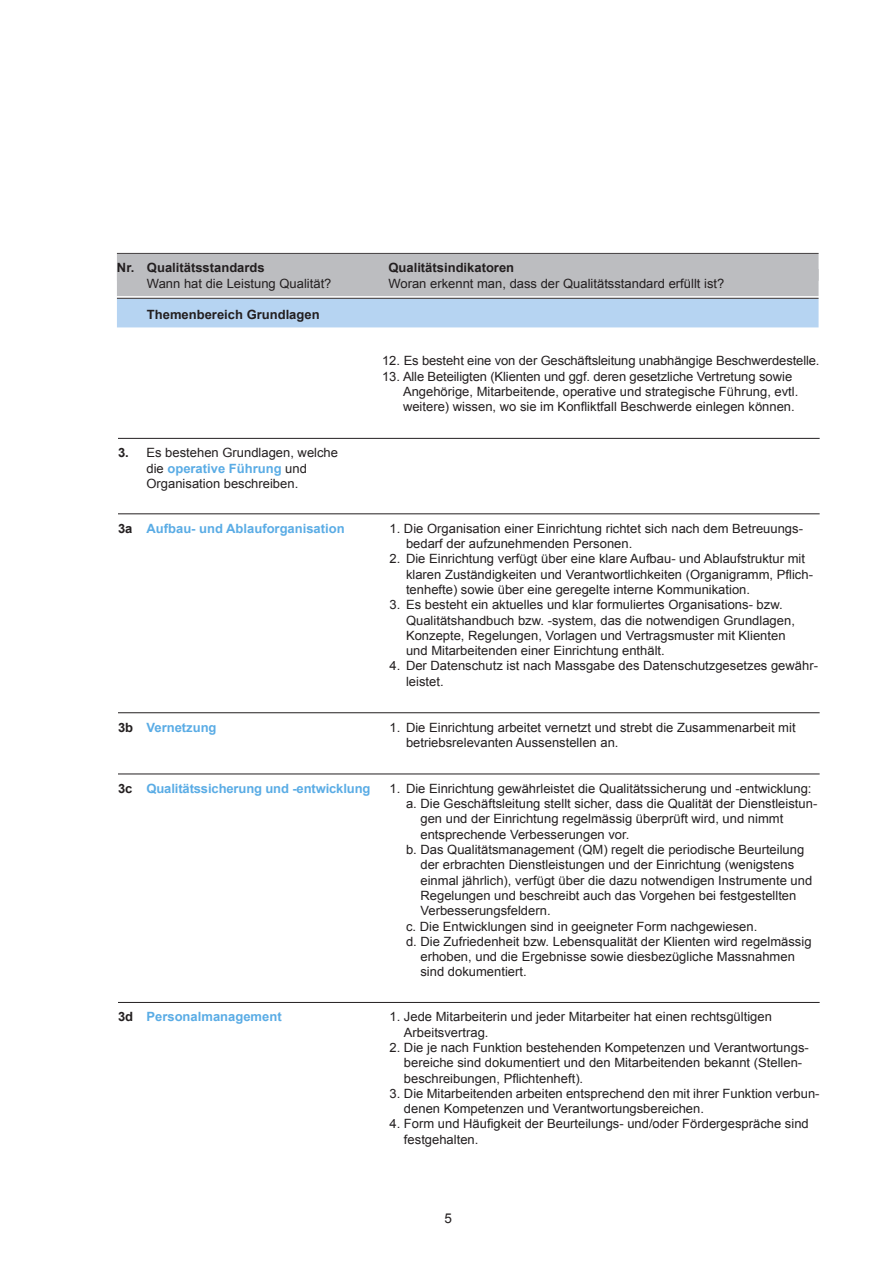
<style>
.page{position:relative;width:893px;height:1263px;background:#fff}
.page>*{position:absolute;margin:0;border:0;box-sizing:border-box;transform-origin:0 0}
.t1{font:13.5px "Arial";color:#231f20}
.fliesstext{font:12.75px/15.3px "Arial";color:#231f20}
.fliesstext-2{font:700 12.75px "Arial";color:#5aace5}
.Tabellentitel{font:12.75px "Arial";color:#231f20}
.Tabellentitel-2{font:700 12.75px "Arial";color:#231f20}
.Tabellenuntertitel{font:700 12.75px "Arial";color:#231f20}
.s1{font-weight:700}
.s2{font-weight:400;color:#231f20}
.s3{color:#231f20}
</style>
<div class="page">
<hr style="left:118px;top:438px;width:702px;height:1px;background:#231f20">
<hr style="left:118px;top:513px;width:702px;height:1px;background:#231f20">
<hr style="left:118px;top:712px;width:702px;height:1px;background:#231f20">
<hr style="left:118px;top:773px;width:702px;height:1px;background:#231f20">
<hr style="left:118px;top:1002px;width:702px;height:1px;background:#231f20">
<hr style="left:117px;top:253px;width:702px;height:1px;background:#231f20">
<div style="left:117px;top:254px;width:702px;height:27px;background:#bcbdc0"></div>
<div style="left:117px;top:269px;width:702px;height:27px;background:#bcbdc0"></div>
<hr style="left:117px;top:298px;width:702px;height:1px;background:#231f20">
<div style="left:117px;top:299px;width:702px;height:28px;background:#b6d4f2"></div>
<p class="Tabellentitel-2" style="left:117px;top:261px;width:149px">Nr. Qualitätsstandards</p>
<p class="Tabellentitel-2" style="left:388px;top:261px;width:127px">Qualitätsindikatoren</p>
<p class="Tabellentitel" style="left:147px;top:276px;width:186px">Wann hat die Leistung Qualität?</p>
<p class="Tabellentitel" style="left:388px;top:276px;width:337px">Woran erkennt man, dass der Qualitätsstandard erfüllt ist?</p>
<p class="Tabellenuntertitel" style="left:147px;top:307px;width:174px">Themenbereich Grundlagen</p>
<p class="fliesstext" style="left:382px;top:353px;width:439px">12. Es besteht eine von der Geschäftsleitung unabhängige Beschwerdestelle.</p>
<p class="fliesstext" style="left:403px;top:369px;width:397px;text-indent:-21px">13. Alle Beteiligten (Klienten und ggf. deren gesetzliche Vertretung sowie<br>Angehörige, Mitarbeitende, operative und strategische Führung, evtl. weitere) wissen, wo sie im Konfliktfall Beschwerde einlegen können.</p>
<p class="fliesstext" style="left:118px;top:445px;width:222px"><span class="s1">3.</span> Es bestehen Grundlagen, welche</p>
<p class="fliesstext-2" style="left:146px;top:461px;width:162px"><span class="s2">die</span> operative Führung <span class="s2">und</span></p>
<p class="fliesstext" style="left:146px;top:476px;width:153px">Organisation beschreiben.</p>
<p class="fliesstext-2" style="left:118px;top:521px;width:228px"><span class="s3">3a</span> Aufbau- und Ablauforganisation</p>
<p class="fliesstext" style="left:406px;top:521px;width:398px;text-indent:-17px">1. Die Organisation einer Einrichtung richtet sich nach dem Betreuungs&shy;bedarf der aufzunehmenden Personen.</p>
<p class="fliesstext" style="left:406px;top:551px;width:408px;text-indent:-16px">2. Die Einrichtung verfügt über eine klare Aufbau- und Ablaufstruktur mit klaren Zuständigkeiten und Verantwortlichkeiten (Organigramm, Pflich&shy;tenhefte) sowie über eine geregelte interne Kommunikation.</p>
<p class="fliesstext" style="left:406px;top:597px;width:390px;text-indent:-16px">3. Es besteht ein aktuelles und klar formuliertes Organisations- bzw.<br>Qualitätshandbuch bzw. -system, das die notwendigen Grundlagen, Konzepte, Regelungen, Vorlagen und Vertragsmuster mit Klienten und Mitarbeitenden einer Einrichtung enthält.</p>
<p class="fliesstext" style="left:406px;top:658px;width:414px;text-indent:-16px">4. Der Datenschutz ist nach Massgabe des Datenschutzgesetzes gewähr&shy;leistet.</p>
<p class="fliesstext-2" style="left:118px;top:720px;width:100px"><span class="s3">3b</span> Vernetzung</p>
<p class="fliesstext" style="left:406px;top:719px;width:391px;text-indent:-17px">1. Die Einrichtung arbeitet vernetzt und strebt die Zusammenarbeit mit betriebsrelevanten Aussenstellen an.</p>
<p class="fliesstext-2" style="left:118px;top:781px;width:254px"><span class="s3">3c</span> Qualitätssicherung und -entwicklung</p>
<p class="fliesstext" style="left:389px;top:781px;width:423px">1. Die Einrichtung gewährleistet die Qualitätssicherung und -entwicklung:</p>
<p class="fliesstext" style="left:420px;top:796px;width:398px;text-indent:-14px">a. Die Geschäftsleitung stellt sicher, dass die Qualität der Dienstleistun&shy;gen und der Einrichtung regelmässig überprüft wird, und nimmt entsprechende Verbesserungen vor.</p>
<p class="fliesstext" style="left:420px;top:842px;width:393px;text-indent:-14px">b. Das Qualitätsmanagement (QM) regelt die periodische Beurteilung der erbrachten Dienstleistungen und der Einrichtung (wenigstens einmal jährlich), verfügt über die dazu notwendigen Instrumente und Regelungen und beschreibt auch das Vorgehen bei festgestellten Verbesserungsfeldern.</p>
<p class="fliesstext" style="left:406px;top:918px;width:353px">c. Die Entwicklungen sind in geeigneter Form nachgewiesen.</p>
<p class="fliesstext" style="left:420px;top:934px;width:393px;text-indent:-14px">d. Die Zufriedenheit bzw. Lebensqualität der Klienten wird regelmässig erhoben, und die Ergebnisse sowie diesbezügliche Massnahmen sind dokumentiert.</p>
<p class="fliesstext-2" style="left:118px;top:1010px;width:165px"><span class="s3">3d</span> Personalmanagement</p>
<p class="fliesstext" style="left:404px;top:1009px;width:369px;text-indent:-14px">1. Jede Mitarbeiterin und jeder Mitarbeiter hat einen rechtsgültigen<br>Arbeitsvertrag.</p>
<p class="fliesstext" style="left:404px;top:1040px;width:406px;text-indent:-14px">2. Die je nach Funktion bestehenden Kompetenzen und Verantwortungs&shy;bereiche sind dokumentiert und den Mitarbeitenden bekannt (Stellen&shy;beschreibungen, Pflichtenheft).</p>
<p class="fliesstext" style="left:404px;top:1086px;width:417px;text-indent:-14px">3. Die Mitarbeitenden arbeiten entsprechend den mit ihrer Funktion verbun&shy;denen Kompetenzen und Verantwortungsbereichen.</p>
<p class="fliesstext" style="left:404px;top:1116px;width:406px;text-indent:-14px">4. Form und Häufigkeit der Beurteilungs- und/oder Fördergespräche sind festgehalten.</p>
<p class="t1" style="left:445px;top:1211px;width:9px">5</p>
</div>
